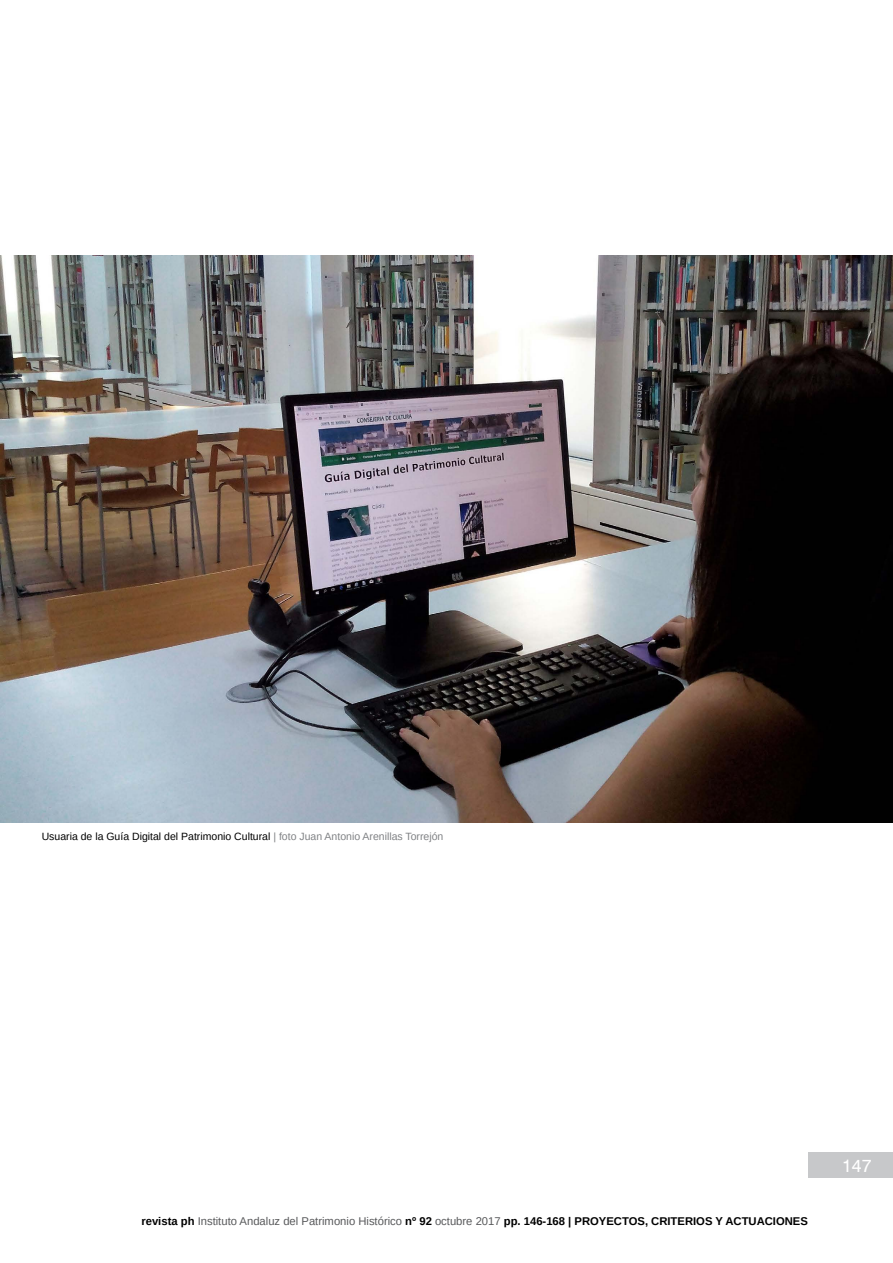
<style>
.page{position:relative;width:893px;height:1263px;background:#fff}
.page>*{position:absolute;margin:0;border:0;box-sizing:border-box;transform-origin:0 0}
.t1{font:18px "Swiss 721 BT";color:#fff}
.t2{font:700 11.25px "Arimo";color:#000}
.t3{font:10.5px "Arimo";color:#000}
.s1{color:#808285}
.s2{font-weight:400;color:#58595b}
</style>
<div class="page">
<div style="left:808px;top:1152px;width:85px;height:26px;background:#c7c8ca"></div>
<img style="left:0;top:255px;width:893px;height:568px">
<p class="t3" style="left:42px;top:830px;width:403px">Usuaria de la Guía Digital del Patrimonio Cultural <span class="s1">| foto Juan Antonio Arenillas Torrejón</span></p>
<p class="t2" style="left:141px;top:1213px;width:668px">revista ph <span class="s2">Instituto Andaluz del Patrimonio Histórico</span> nº 92 <span class="s2">octubre 2017</span> pp. 146-168 | PROYECTOS, CRITERIOS Y ACTUACIONES</p>
<h1 class="t1" style="left:842px;top:1154px;width:31px">147</h1>
</div>
